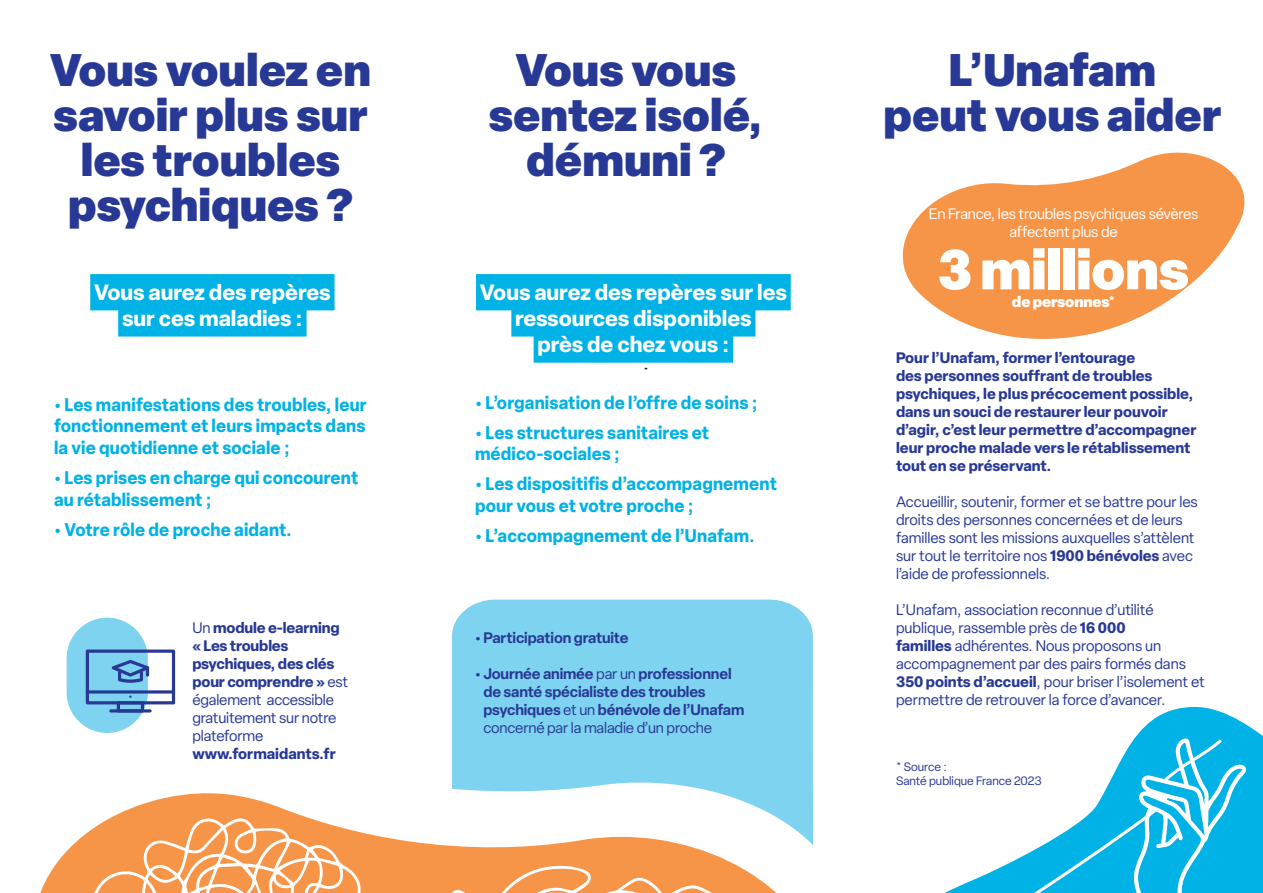
<style>
.page{position:relative;width:1263px;height:893px;background:#fff}
.page>*{position:absolute;margin:0;border:0;box-sizing:border-box;transform-origin:0 0}
.t1{font:900 55.5px "Elza";letter-spacing:-.01em;color:#fff}
.t2{font:900 45px/45px "Elza";color:#273895;text-align:center}
.t3{font:700 21.75px/26.1px "Elza";color:#fff;text-align:center}
.t4{font:700 18px/21.6px "Elza";letter-spacing:.01em;color:#00b2e5;scale:.95 1}
.t5{font:15px/18px "Elza";color:#273895}
.t6{font:700 15px/18px "Elza";color:#273895}
.t7{font:600 15px/18px "Elza";letter-spacing:-.01em;color:#273895}
.t8{font:15px/18px "Elza";letter-spacing:-.015em;color:#fff;text-align:center}
.t9{font:900 15px "Elza";letter-spacing:-.01em;color:#fff}
.t10{font:12px/14.4px "Elza";color:#273895}
.s1{font-weight:400}
.s2{font-weight:700}
</style>
<div class="page">
<div style="left:452px;top:600px;width:361px;height:181px;background:#7ed3f0"></div>
<svg style="left:116px;top:781px;width:698px;height:112px"></svg>
<svg style="left:1136px;top:707px;width:127px;height:186px;fill:#00b2e5"></svg>
<svg style="left:944px;top:736px;width:304px;height:157px"></svg>
<div style="left:90px;top:274px;width:244px;height:36px;background:#00b2e5"></div>
<div style="left:118px;top:300px;width:189px;height:37px;background:#00b2e5"></div>
<div style="left:476px;top:274px;width:315px;height:36px;background:#00b2e5"></div>
<div style="left:511px;top:300px;width:244px;height:37px;background:#00b2e5"></div>
<div style="left:534px;top:326px;width:199px;height:37px;background:#00b2e5"></div>
<svg style="left:902px;top:152px;width:343px;height:187px;fill:#f69548"></svg>
<svg style="left:40px;top:815px;width:725px;height:78px"></svg>
<div style="left:67px;top:618px;width:81px;height:115px;background:#7ed3f0;border-radius:41px"></div>
<svg style="left:86px;top:649px;width:89px;height:63px"></svg>
<h2 class="t2" style="left:50px;top:46px;width:323px">Vous voulez en savoir plus sur les troubles psychiques ?</h2>
<h2 class="t2" style="left:488px;top:46px;width:276px">Vous vous sentez isolé, démuni ?</h2>
<h3 class="t3" style="left:94px;top:278px;width:238px">Vous aurez des repères sur ces maladies :</h3>
<h3 class="t3" style="left:480px;top:278px;width:309px">Vous aurez des repères sur les ressources disponibles<br>près de chez vous :</h3>
<p class="t4" style="left:54px;top:393px;width:331px;text-align:justify">• Les manifestations des troubles, leur fonctionnement et leurs impacts dans la vie quotidienne et sociale ;</p>
<p class="t4" style="left:54px;top:466px;width:322px">• Les prises en charge qui concourent au rétablissement ;</p>
<p class="t4" style="left:54px;top:518px;width:252px">• Votre rôle de proche aidant.</p>
<p class="t6" style="left:192px;top:618px;width:157px"><span class="s1">Un</span> module e-learning « Les troubles psychiques, des clés pour comprendre » <span class="s1">est également accessible gratuitement sur notre plateforme</span></p>
<p class="t6" style="left:192px;top:744px;width:145px">www.formaidants.fr</p>
<p class="t4" style="left:475px;top:391px;width:299px">• L’organisation de l’offre de soins ;</p>
<p class="t4" style="left:475px;top:421px;width:248px">• Les structures sanitaires et médico-sociales ;</p>
<p class="t4" style="left:475px;top:473px;width:319px">• Les dispositifis d’accompagnement pour vous et votre proche ;</p>
<p class="t4" style="left:475px;top:524px;width:296px">• L’accompagnement de l’Unafam.</p>
<p class="t7" style="left:475px;top:628px;width:155px">• Participation gratuite</p>
<p class="t7" style="left:484px;top:664px;width:262px;text-indent:-9px">• Journée animée <span class="s1">par un</span> professionnel de santé spécialiste des troubles psychiques <span class="s1">et un</span> bénévole de l’Unafam <span class="s1">concerné par la maladie d’un proche</span></p>
<h2 class="t2" style="left:883px;top:46px;width:340px">L’Unafam<br>peut vous aider</h2>
<p class="t8" style="left:929px;top:205px;width:271px">En France, les troubles psychiques sévères affectent plus de</p>
<h1 class="t1" style="left:938px;top:229px;width:253px">3 millions</h1>
<p class="t9" style="left:1012px;top:291px;width:105px">de personnes*</p>
<p class="t6" style="left:896px;top:348px;width:302px">Pour l’Unafam, former l’entourage<br>des personnes souffrant de troubles psychiques, le plus précocement possible, dans un souci de restaurer leur pouvoir d’agir, c’est leur permettre d’accompagner leur proche malade vers le rétablissement tout en se préservant.</p>
<p class="t5" style="left:896px;top:492px;width:303px">Accueillir, soutenir, former et se battre pour les droits des personnes concernées et de leurs familles sont les missions auxquelles s’attèlent sur tout le territoire nos <span class="s2">1900 bénévoles</span> avec l’aide de professionnels.</p>
<p class="t5" style="left:896px;top:600px;width:310px">L’Unafam, association reconnue d’utilité publique, rassemble près de <span class="s2">16 000<br>familles</span> adhérentes. Nous proposons un accompagnement par des pairs formés dans <span class="s2">350 points d’accueil</span>, pour briser l’isolement et permettre de retrouver la force d’avancer.</p>
<p class="t10" style="left:896px;top:759px;width:147px">* Source :<br>Santé publique France 2023</p>
</div>
